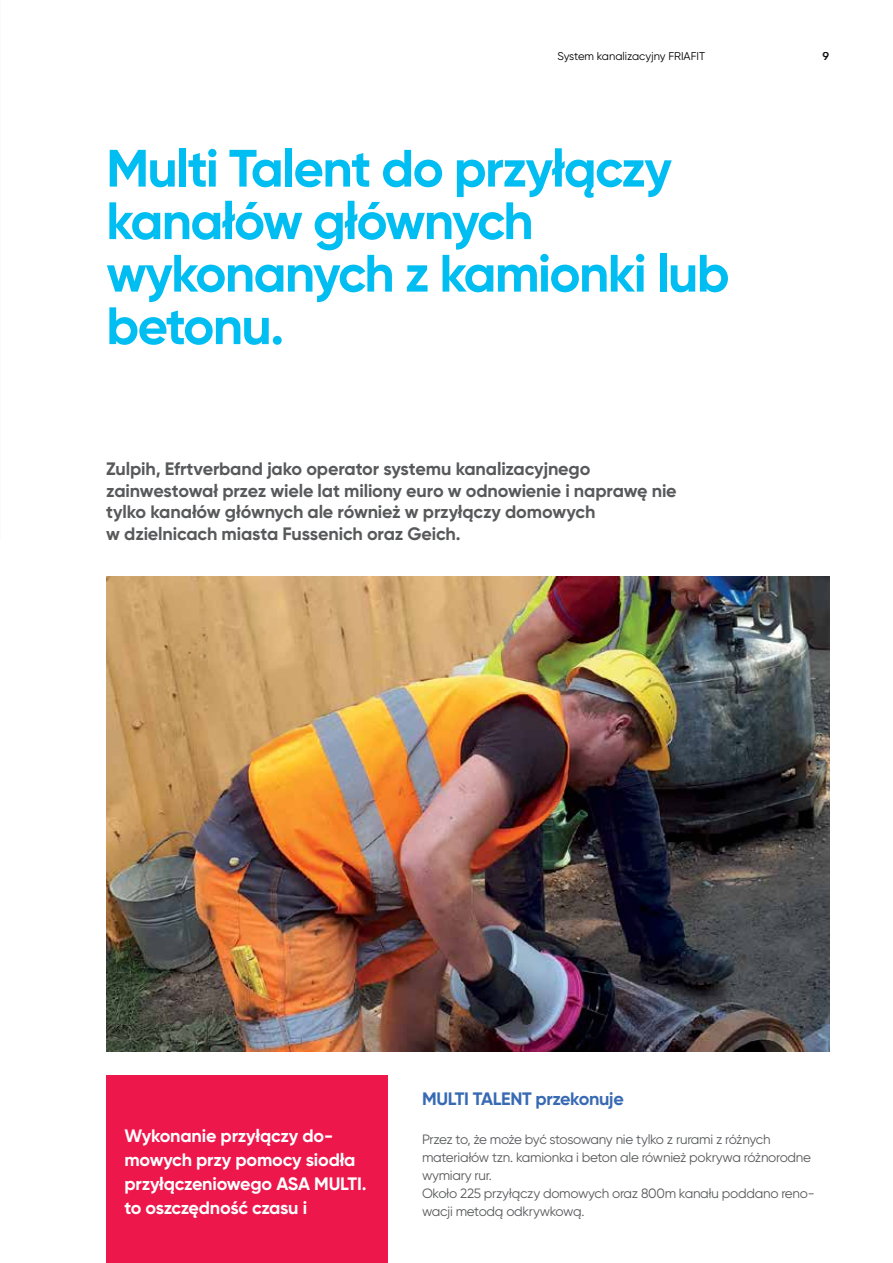
<style>
.page{position:relative;width:893px;height:1263px;background:#fff}
.page>*{position:absolute;margin:0;border:0;box-sizing:border-box;transform-origin:0 0}
.t1{font:700 52.5px/52.5px "Gilroy";letter-spacing:-.03em;color:#00bdf2}
.t2{font:700 18px/21.6px "Gilroy";letter-spacing:-.01em;color:#58595b}
.t3{font:700 18px/24px "Gilroy";letter-spacing:-.01em;color:#fff}
.t4{font:700 18px "Gilroy";letter-spacing:-.02em;color:#386ab3}
.t5{font:13.5px/18px "Gilroy";letter-spacing:-.02em;color:#58595b}
.t6{font:11.25px "Gilroy";color:#000}
</style>
<div class="page">
<div style="left:106px;top:1076px;width:282px;height:187px;background:#ed174c"></div>
<img style="left:106px;top:576px;width:723px;height:475px">
<p class="t6" style="left:558px;top:49px;width:149px">System kanalizacyjny FRIAFIT</p>
<p class="t6" style="left:822px;top:49px;width:7px">9</p>
<h1 class="t1" style="left:106px;top:142px;width:625px">Multi Talent do przyłączy kanałów głównych wykonanych z kamionki lub betonu.</h1>
<p class="t2" style="left:106px;top:458px;width:572px">Zulpih, Efrtverband jako operator systemu kanalizacyjnego zainwestował przez wiele lat miliony euro w odnowienie i naprawę nie tylko kanałów głównych ale również w przyłączy domowych<br>w dzielnicach miasta Fussenich oraz Geich.</p>
<p class="t3" style="left:124px;top:1123px;width:244px">Wykonanie przyłączy do&shy;mowych przy pomocy siodła przyłączeniowego ASA MULTI. to oszczędność czasu i</p>
<p class="t4" style="left:422px;top:1087px;width:203px">MULTI TALENT przekonuje</p>
<p class="t5" style="left:422px;top:1130px;width:394px">Przez to, że może być stosowany nie tylko z rurami z różnych materiałów tzn. kamionka i beton ale również pokrywa różnorodne wymiary rur.<br>Około 225 przyłączy domowych oraz 800m kanału poddano reno&shy;wacji metodą odkrywkową.</p>
</div>
